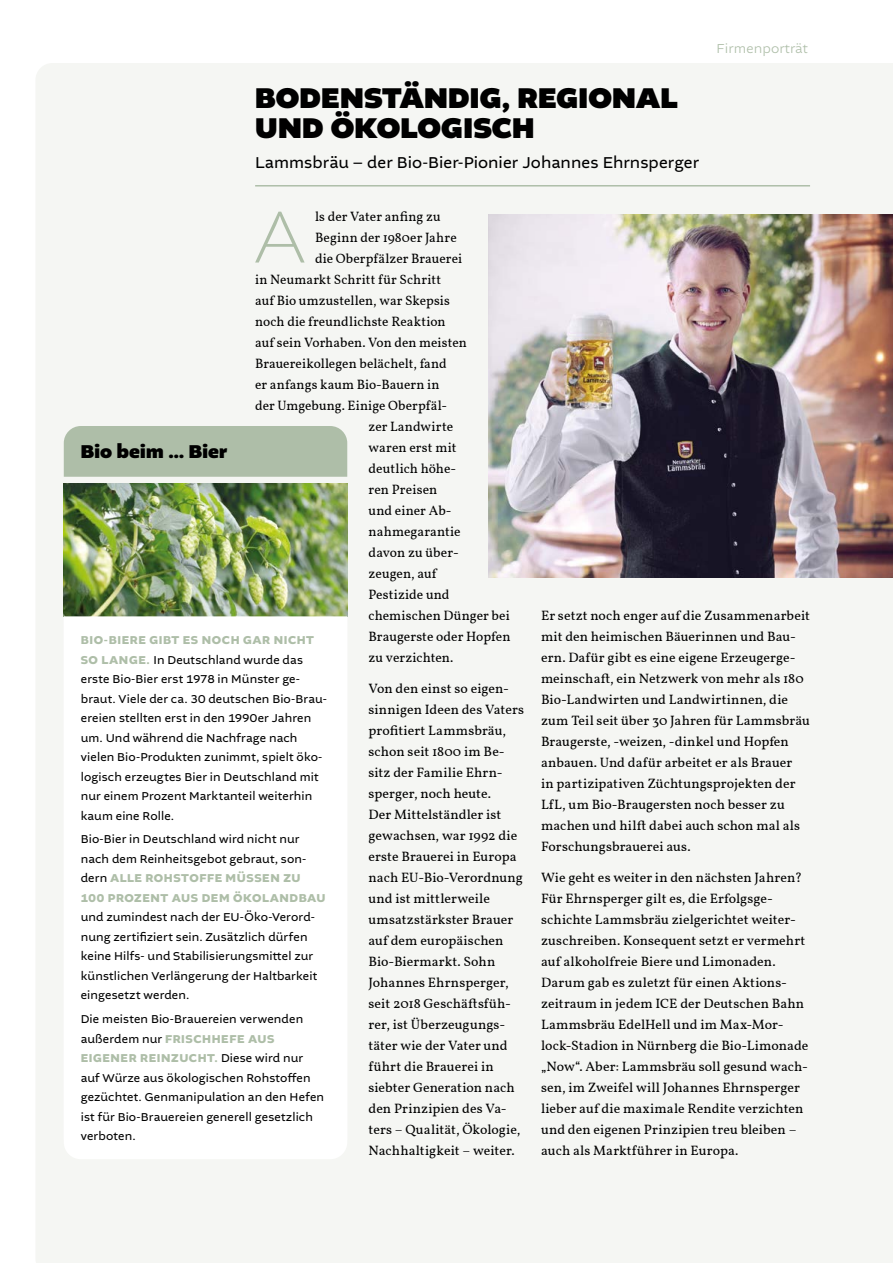
<style>
.page{position:relative;width:893px;height:1263px;background:#fff}
.page>*{position:absolute;margin:0;border:0;box-sizing:border-box;transform-origin:0 0}
.Standards_Text_mI_9_14{font:200 77.4px "Altivo";color:#aebea8}
.t1{font:900 30px/30px "Altivo";letter-spacing:.005em;color:#000}
.t2{font:900 19.5px "Altivo";letter-spacing:.01em;color:#000}
.Standards_Text-Vorlauf_11_14_Minze{font:16.5px "Altivo";letter-spacing:.005em;color:#000}
.Standards_Text_9_14{font:13.5px/21px "Vollkorn";letter-spacing:.005em;color:#000}
.Standards_Text_mI_9_14-2{font:13.5px "Vollkorn";letter-spacing:.005em;color:#000}
.t3{font:300 13.5px "Altivo";letter-spacing:.01em;color:#aebea8}
.Standards_Infobox_8_13{font:12px/19.5px "Altivo";letter-spacing:.015em;color:#000}
.s1{font-weight:700;color:#aebea8}
</style>
<div class="page">
<div style="left:36px;top:63px;width:857px;height:1200px;background:#f5f6f3"></div>
<img style="left:488px;top:214px;width:405px;height:364px">
<div style="left:64px;top:426px;width:283px;height:51px;background:#aebea8"></div>
<img style="left:64px;top:483px;width:283px;height:133px">
<svg style="left:64px;top:616px;width:283px;height:543px"></svg>
<hr style="left:255px;top:185px;width:555px;height:2px;background:#aebea8">
<p class="t3" style="left:717px;top:39px;width:93px">Firmenporträt</p>
<h2 class="t1" style="left:255px;top:84px;width:424px">BODENSTÄNDIG, REGIONAL<br>UND ÖKOLOGISCH</h2>
<p class="Standards_Text-Vorlauf_11_14_Minze" style="left:255px;top:152px;width:445px">Lammsbräu – der Bio-Bier-Pionier Johannes Ehrnsperger</p>
<p class="Standards_Text_mI_9_14" style="left:254px;top:188px;width:53px">A</p>
<p class="Standards_Text_mI_9_14-2" style="left:315px;top:206px;width:127px">ls der Vater anfing zu</p>
<p class="Standards_Text_mI_9_14-2" style="left:315px;top:227px;width:143px">Beginn der 1980er Jahre</p>
<p class="Standards_Text_mI_9_14-2" style="left:315px;top:248px;width:149px">die Oberpfälzer Brauerei</p>
<p class="Standards_Text_mI_9_14-2" style="left:255px;top:269px;width:188px">in Neumarkt Schritt für Schritt</p>
<p class="Standards_Text_mI_9_14-2" style="left:255px;top:290px;width:196px">auf Bio umzustellen, war Skepsis</p>
<p class="Standards_Text_mI_9_14-2" style="left:255px;top:311px;width:192px">noch die freundlichste Reaktion</p>
<p class="Standards_Text_mI_9_14-2" style="left:255px;top:332px;width:213px">auf sein Vorhaben. Von den meisten</p>
<p class="Standards_Text_mI_9_14-2" style="left:255px;top:353px;width:193px">Brauereikollegen belächelt, fand</p>
<p class="Standards_Text_mI_9_14-2" style="left:255px;top:374px;width:186px">er anfangs kaum Bio-Bauern in</p>
<p class="Standards_Text_mI_9_14-2" style="left:255px;top:395px;width:193px">der Umgebung. Einige Oberpfäl-</p>
<p class="Standards_Text_mI_9_14-2" style="left:369px;top:416px;width:86px">zer Landwirte</p>
<p class="Standards_Text_mI_9_14-2" style="left:369px;top:437px;width:89px">waren erst mit</p>
<p class="Standards_Text_mI_9_14-2" style="left:369px;top:458px;width:87px">deutlich höhe-</p>
<p class="Standards_Text_mI_9_14-2" style="left:369px;top:479px;width:70px">ren Preisen</p>
<p class="Standards_Text_mI_9_14-2" style="left:369px;top:500px;width:83px">und einer Ab-</p>
<p class="Standards_Text_mI_9_14-2" style="left:369px;top:521px;width:94px">nahmegarantie</p>
<p class="Standards_Text_mI_9_14-2" style="left:369px;top:542px;width:92px">davon zu über-</p>
<p class="Standards_Text_mI_9_14-2" style="left:369px;top:563px;width:70px">zeugen, auf</p>
<p class="Standards_Text_mI_9_14-2" style="left:369px;top:584px;width:83px">Pestizide und</p>
<p class="Standards_Text_mI_9_14-2" style="left:369px;top:605px;width:143px">chemischen Dünger bei</p>
<p class="Standards_Text_mI_9_14-2" style="left:369px;top:626px;width:143px">Braugerste oder Hopfen</p>
<p class="Standards_Text_mI_9_14-2" style="left:369px;top:647px;width:86px">zu verzichten.</p>
<p class="Standards_Text_9_14" style="left:369px;top:677px;width:157px">Von den einst so eigen&shy;sinnigen Ideen des Vaters profitiert Lammsbräu, schon seit 1800 im Be&shy;sitz der Familie Ehrn&shy;sperger, noch heute.<br>Der Mittelständler ist gewachsen, war 1992 die erste Brauerei in Europa nach EU-Bio-Verordnung und ist mittlerweile umsatzstärkster Brauer auf dem europäischen<br>Bio-Biermarkt. Sohn<br>Johannes Ehrnsperger, seit 2018 Geschäftsfüh&shy;rer, ist Überzeugungs&shy;täter wie der Vater und führt die Brauerei in siebter Generation nach den Prinzipien des Va&shy;ters – Qualität, Ökologie,<br>Nachhaltigkeit – weiter.</p>
<h3 class="t2" style="left:81px;top:438px;width:148px">Bio beim … Bier</h3>
<p class="Standards_Text_9_14" style="left:541px;top:604px;width:270px">Er setzt noch enger auf die Zusammenarbeit mit den heimischen Bäuerinnen und Bau&shy;ern. Dafür gibt es eine eigene Erzeugerge&shy;meinschaft, ein Netzwerk von mehr als 180<br>Bio-Landwirten und Landwirtinnen, die zum Teil seit über 30 Jahren für Lammsbräu Braugerste, -weizen, -dinkel und Hopfen anbauen. Und dafür arbeitet er als Brauer<br>in partizipativen Züchtungsprojekten der LfL, um Bio-Braugersten noch besser zu machen und hilft dabei auch schon mal als Forschungsbrauerei aus.</p>
<p class="Standards_Text_9_14" style="left:541px;top:866px;width:269px">Wie geht es weiter in den nächsten Jahren?<br>Für Ehrnsperger gilt es, die Erfolgsge&shy;schichte Lammsbräu zielgerichtet weiter&shy;zuschreiben. Konsequent setzt er vermehrt auf alkoholfreie Biere und Limonaden.<br>Darum gab es zuletzt für einen Aktions&shy;zeitraum in jedem ICE der Deutschen Bahn Lammsbräu EdelHell und im Max-Mor&shy;lock-Stadion in Nürnberg die Bio-Limonade „Now“. Aber: Lammsbräu soll gesund wach&shy;sen, im Zweifel will Johannes Ehrnsperger lieber auf die maximale Rendite verzichten und den eigenen Prinzipien treu bleiben – auch als Marktführer in Europa.</p>
<p class="Standards_Infobox_8_13" style="left:81px;top:630px;width:248px"><span class="s1">BIO-BIERE GIBT ES NOCH GAR NICHT SO LANGE.</span> In Deutschland wurde das erste Bio-Bier erst 1978 in Münster ge&shy;braut. Viele der ca. 30 deutschen Bio-Brau&shy;ereien stellten erst in den 1990er Jahren um. Und während die Nachfrage nach vielen Bio-Produkten zunimmt, spielt öko&shy;logisch erzeugtes Bier in Deutschland mit nur einem Prozent Marktanteil weiterhin kaum eine Rolle.</p>
<p class="Standards_Infobox_8_13" style="left:81px;top:830px;width:246px">Bio-Bier in Deutschland wird nicht nur nach dem Reinheitsgebot gebraut, son&shy;dern <span class="s1">ALLE ROHSTOFFE MÜSSEN ZU 100 PROZENT AUS DEM ÖKOLANDBAU </span>und zumindest nach der EU-Öko-Verord&shy;nung zertifiziert sein. Zusätzlich dürfen keine Hilfs- und Stabilisierungsmittel zur künstlichen Verlängerung der Haltbarkeit eingesetzt werden.</p>
<p class="Standards_Infobox_8_13" style="left:81px;top:1009px;width:245px">Die meisten Bio-Brauereien verwenden außerdem nur <span class="s1">FRISCHHEFE AUS EIGENER REINZUCHT.</span> Diese wird nur auf Würze aus ökologischen Rohstoffen gezüchtet. Genmanipulation an den Hefen ist für Bio-Brauereien generell gesetzlich verboten.</p>
</div>
